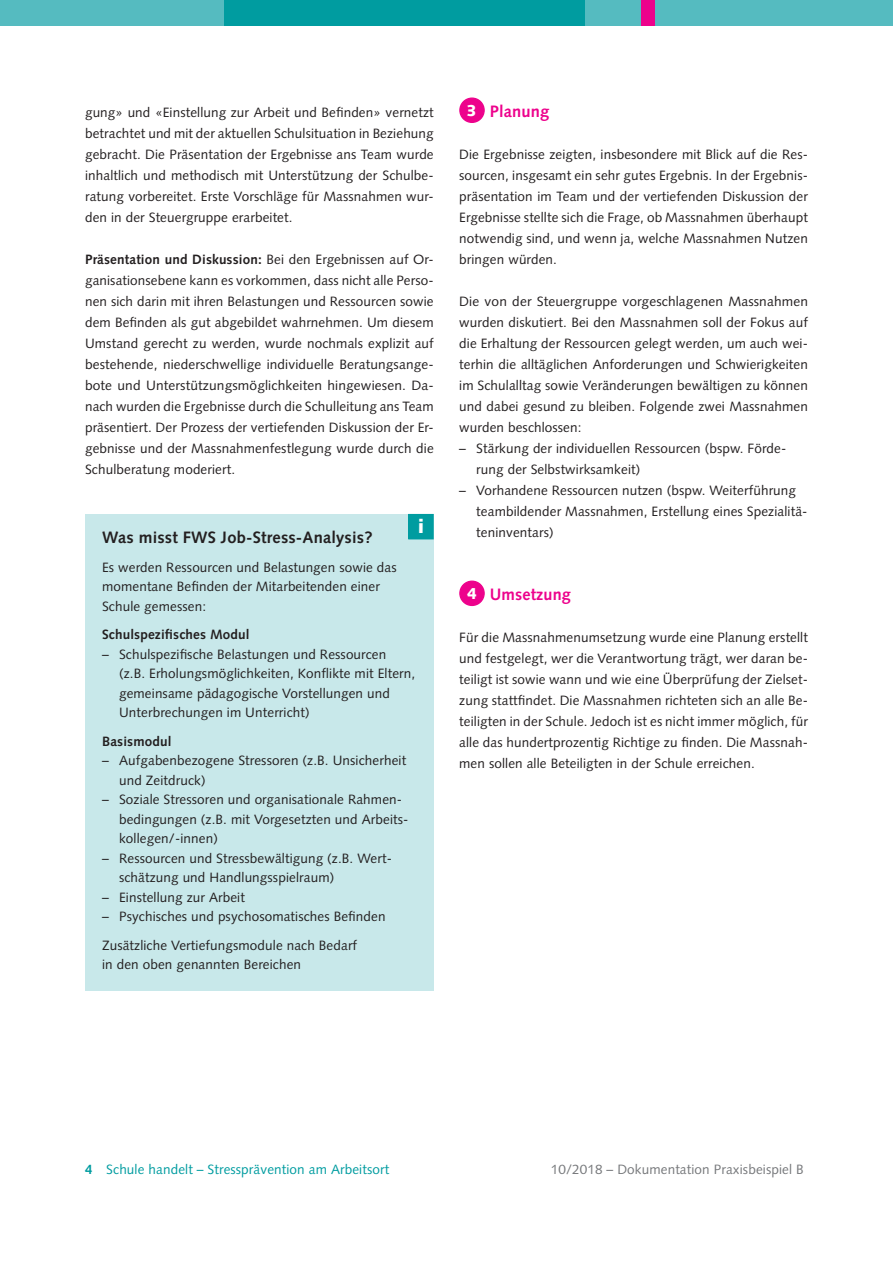
<style>
.page{position:relative;width:893px;height:1263px;background:#fff}
.page>*{position:absolute;margin:0;border:0;box-sizing:border-box;transform-origin:0 0}
.t1{font:900 19.5px "Syntax LT Std";color:#fff}
.t2{font:700 16.5px "Syntax LT Std";letter-spacing:.01em;color:#231f20}
.t3{font:700 16.5px "Syntax LT Std";letter-spacing:.01em;color:#ed028c}
.t4{font:13.5px/21px "Syntax LT Std";letter-spacing:.01em;color:#231f20}
.t5{font:13.5px "Syntax LT Std";letter-spacing:.01em;color:#009ca0}
.t6{font:13.5px "Syntax LT Std";letter-spacing:.01em;color:#76787b}
.t7{font:700 13.5px "Syntax LT Std";letter-spacing:.01em;color:#231f20}
.s1{font-weight:700}
.s2{font-weight:900;font-size:15.75px;color:#fff}
</style>
<div class="page">
<div style="left:223px;top:0;width:599px;height:26px;background:#009ca0"></div>
<div style="left:0;top:0;width:223px;height:26px;background:#55bbc0"></div>
<div style="left:585px;top:0;width:308px;height:26px;background:#55bbc0"></div>
<div style="left:641px;top:0;width:14px;height:26px;background:#ed028c"></div>
<div style="left:85px;top:514px;width:349px;height:476px;background:#c8e8ea"></div>
<div style="left:409px;top:515px;width:24px;height:24px;background:#009ca0"></div>
<div style="left:408px;top:514px;width:26px;height:25px;border:1px solid #009ca0"></div>
<div style="left:460px;top:98px;width:24px;height:24px;background:#ed028c;border-radius:50%"></div>
<div style="left:459px;top:97px;width:26px;height:26px;border:1px solid #ed028c;border-radius:50%"></div>
<div style="left:460px;top:581px;width:24px;height:24px;background:#ed028c;border-radius:50%"></div>
<div style="left:459px;top:580px;width:26px;height:26px;border:1px solid #ed028c;border-radius:50%"></div>
<p class="t4" style="left:85px;top:102px;width:350px;text-align:justify">gung» und «Einstellung zur Arbeit und Befinden» vernetzt betrachtet und mit der aktuellen Schulsituation in Beziehung gebracht. Die Präsentation der Ergebnisse ans Team wurde inhaltlich und methodisch mit Unterstützung der Schulbe&shy;ratung vorbereitet. Erste Vorschläge für Massnahmen wur&shy;den in der Steuergruppe erarbeitet.</p>
<p class="t4" style="left:85px;top:249px;width:350px;text-align:justify"><span class="s1">Präsentation und Diskussion:</span> Bei den Ergebnissen auf Or&shy;ganisationsebene kann es vorkommen, dass nicht alle Perso&shy;nen sich darin mit ihren Belastungen und Ressourcen sowie dem Befinden als gut abgebildet wahrnehmen. Um diesem Umstand gerecht zu werden, wurde nochmals explizit auf bestehende, niederschwellige individuelle Beratungsange&shy;bote und Unterstützungsmöglichkeiten hingewiesen. Da&shy;nach wurden die Ergebnisse durch die Schulleitung ans Team präsentiert. Der Prozess der vertiefenden Diskussion der Er&shy;gebnisse und der Massnahmenfestlegung wurde durch die Schulberatung moderiert.</p>
<h1 class="t1" style="left:418px;top:515px;width:7px">i</h1>
<p class="t2" style="left:102px;top:528px;width:272px">Was misst FWS Job-Stress-Analysis?</p>
<p class="t4" style="left:102px;top:557px;width:296px;line-height:19.5px">Es werden Ressourcen und Belastungen sowie das momentane Befinden der Mitarbeitenden einer<br>Schule gemessen:</p>
<p class="t7" style="left:102px;top:627px;width:149px">Schulspezifisches Modul</p>
<p class="t4" style="left:119px;top:644px;width:298px;line-height:19.5px;text-indent:-17px">– Schulspezifische Belastungen und Ressourcen (z.B. Erholungsmöglichkeiten, Konflikte mit Eltern, gemeinsame pädagogische Vorstellungen und Unterbrechungen im Unterricht)</p>
<p class="t7" style="left:102px;top:733px;width:71px">Basismodul</p>
<p class="t4" style="left:119px;top:751px;width:289px;line-height:19.5px;text-indent:-17px">– Aufgabenbezogene Stressoren (z.B. Unsicherheit und Zeitdruck)</p>
<p class="t4" style="left:119px;top:790px;width:291px;line-height:19.5px;text-indent:-17px">– Soziale Stressoren und organisationale Rahmen&shy;bedingungen (z.B. mit Vorgesetzten und Arbeits&shy;kollegen/-innen)</p>
<p class="t4" style="left:119px;top:848px;width:274px;line-height:19.5px;text-indent:-17px">– Ressourcen und Stressbewältigung (z.B. Wert&shy;schätzung und Handlungsspielraum)</p>
<p class="t4" style="left:102px;top:887px;width:144px">– Einstellung zur Arbeit</p>
<p class="t4" style="left:102px;top:902px;width:285px;line-height:28.5px">– Psychisches und psychosomatisches Befinden<br>Zusätzliche Vertiefungsmodule nach Bedarf</p>
<p class="t4" style="left:102px;top:954px;width:200px">in den oben genannten Bereichen</p>
<p class="t3" style="left:466px;top:102px;width:85px"><span class="s2">3</span> Planung</p>
<p class="t4" style="left:459px;top:144px;width:350px;text-align:justify">Die Ergebnisse zeigten, insbesondere mit Blick auf die Res&shy;sourcen, insgesamt ein sehr gutes Ergebnis. In der Ergebnis&shy;präsentation im Team und der vertiefenden Diskussion der Ergebnisse stellte sich die Frage, ob Massnahmen überhaupt notwendig sind, und wenn ja, welche Massnahmen Nutzen bringen würden.</p>
<p class="t4" style="left:459px;top:291px;width:350px;text-align:justify">Die von der Steuergruppe vorgeschlagenen Massnahmen wurden diskutiert. Bei den Massnahmen soll der Fokus auf die Erhaltung der Ressourcen gelegt werden, um auch wei&shy;terhin die alltäglichen Anforderungen und Schwierigkeiten im Schulalltag sowie Veränderungen bewältigen zu können und dabei gesund zu bleiben. Folgende zwei Massnahmen wurden beschlossen:</p>
<p class="t4" style="left:476px;top:438px;width:312px;text-indent:-17px">– Stärkung der individuellen Ressourcen (bspw. Förde&shy;rung der Selbstwirksamkeit)</p>
<p class="t4" style="left:476px;top:480px;width:333px;text-indent:-17px">– Vorhandene Ressourcen nutzen (bspw. Weiterführung teambildender Massnahmen, Erstellung eines Spezialitä&shy;teninventars)</p>
<p class="t3" style="left:467px;top:585px;width:106px"><span class="s2">4</span> Umsetzung</p>
<p class="t4" style="left:459px;top:627px;width:350px;text-align:justify">Für die Massnahmenumsetzung wurde eine Planung erstellt und festgelegt, wer die Verantwortung trägt, wer daran be&shy;teiligt ist sowie wann und wie eine Überprüfung der Zielset&shy;zung stattfindet. Die Massnahmen richteten sich an alle Be&shy;teiligten in der Schule. Jedoch ist es nicht immer möglich, für alle das hundertprozentig Richtige zu finden. Die Massnah&shy;men sollen alle Beteiligten in der Schule erreichen.</p>
<p class="t5" style="left:85px;top:1161px;width:306px"><span class="s1">4</span> Schule handelt – Stressprävention am Arbeitsort</p>
<p class="t6" style="left:551px;top:1161px;width:254px">10/2018 – Dokumentation Praxisbeispiel B</p>
</div>
